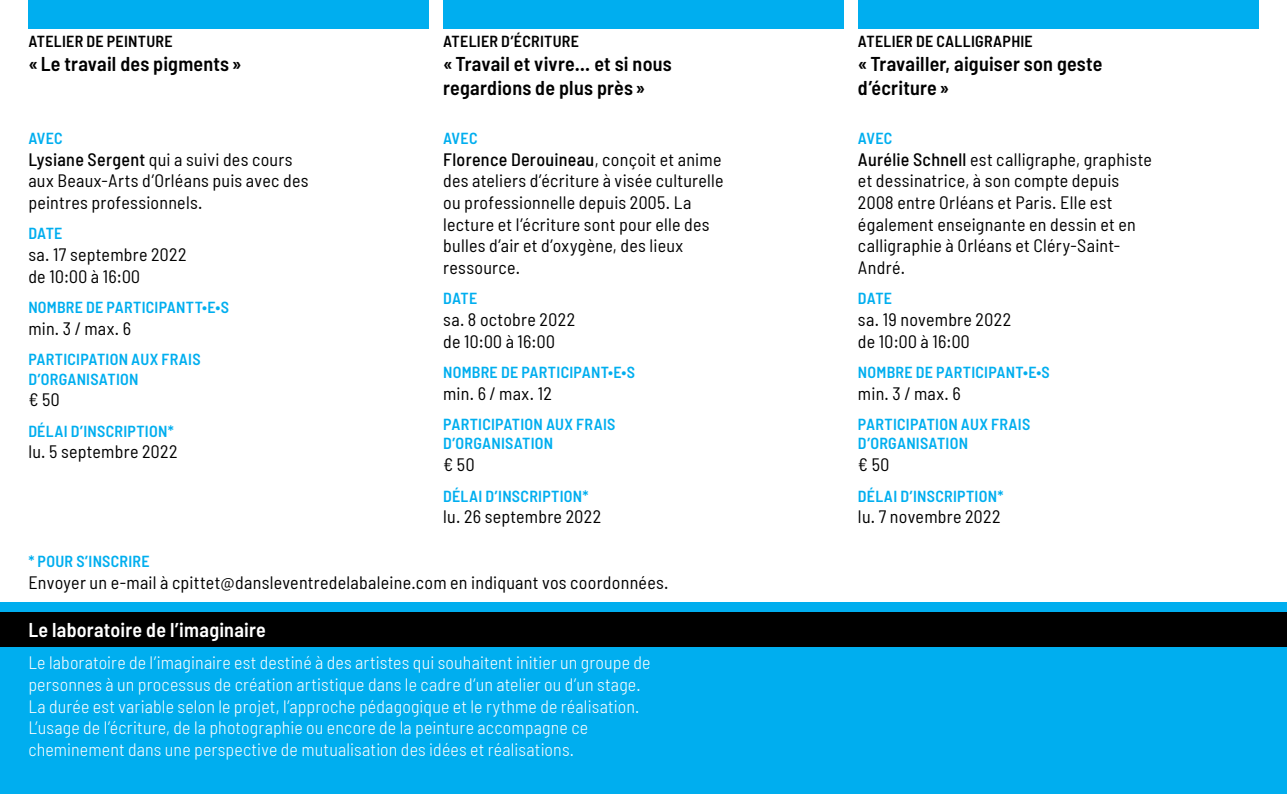
<style>
.page{position:relative;width:1287px;height:794px;background:#fff}
.page>*{position:absolute;margin:0;border:0;box-sizing:border-box;transform-origin:0 0}
.Item__titre_principa{font:600 semi-condensed 20px/24px "Barlow";letter-spacing:.01em;color:#000}
.t1{font:600 semi-condensed 20px "Barlow";letter-spacing:.01em;color:#fff}
.Item__info{font:semi-condensed 18px/21.6px "Barlow";letter-spacing:.015em;color:#000}
.t2{font:300 semi-condensed 18px/21.6px "Barlow";letter-spacing:.01em;color:#fff}
.Item__type_d_info{font:600 semi-condensed 16px/19.2px "Barlow";letter-spacing:.015em;color:#00aeef}
.Item__type_d_info-2{font:600 semi-condensed 16px "Barlow";letter-spacing:.015em;color:#000}
.s1{font-weight:500}
</style>
<div class="page">
<div style="left:0;top:603px;width:1287px;height:191px;background:#00aeef"></div>
<div style="left:443px;top:0;width:401px;height:29px;background:#00aeef"></div>
<div style="left:28px;top:0;width:401px;height:29px;background:#00aeef"></div>
<div style="left:858px;top:0;width:401px;height:29px;background:#00aeef"></div>
<div style="left:0;top:613px;width:1287px;height:34px;background:#000"></div>
<p class="Item__type_d_info-2" style="left:28px;top:31px;width:146px">ATELIER DE PEINTURE</p>
<p class="Item__titre_principa" style="left:28px;top:51px;width:215px">« Le travail des pigments »</p>
<p class="Item__type_d_info" style="left:28px;top:128px;width:36px">AVEC</p>
<p class="Item__info" style="left:28px;top:148px;width:282px"><span class="s1">Lysiane Sergent</span> qui a suivi des cours aux Beaux-Arts d’Orléans puis avec des peintres professionnels.</p>
<p class="Item__type_d_info" style="left:28px;top:224px;width:36px">DATE</p>
<p class="Item__info" style="left:28px;top:243px;width:160px">sa. 17 septembre 2022 de 10:00 à 16:00</p>
<p class="Item__type_d_info" style="left:28px;top:297px;width:202px">NOMBRE DE PARTICIPANTT∙E∙S</p>
<p class="Item__info" style="left:28px;top:317px;width:104px">min. 3 / max. 6</p>
<p class="Item__type_d_info" style="left:28px;top:349px;width:174px">PARTICIPATION AUX FRAIS<br>D’ORGANISATION</p>
<p class="Item__info" style="left:28px;top:388px;width:33px">€ 50</p>
<p class="Item__type_d_info" style="left:28px;top:421px;width:147px">DÉLAI D’INSCRIPTION*</p>
<p class="Item__info" style="left:28px;top:440px;width:151px">lu. 5 septembre 2022</p>
<p class="Item__type_d_info-2" style="left:443px;top:31px;width:137px">ATELIER D’ÉCRITURE</p>
<p class="Item__titre_principa" style="left:443px;top:51px;width:230px">«Travail et vivre… et si nous regardions de plus près »</p>
<p class="Item__type_d_info" style="left:443px;top:128px;width:36px">AVEC</p>
<p class="Item__info" style="left:443px;top:148px;width:282px"><span class="s1">Florence Derouineau</span>, conçoit et anime des ateliers d’écriture à visée culturelle ou professionnelle depuis 2005. La lecture et l’écriture sont pour elle des bulles d’air et d’oxygène, des lieux ressource.</p>
<p class="Item__type_d_info" style="left:443px;top:288px;width:36px">DATE</p>
<p class="Item__info" style="left:443px;top:308px;width:133px">sa. 8 octobre 2022 de 10:00 à 16:00</p>
<p class="Item__type_d_info" style="left:443px;top:362px;width:193px">NOMBRE DE PARTICIPANT∙E∙S</p>
<p class="Item__info" style="left:443px;top:382px;width:110px">min. 6 / max. 12</p>
<p class="Item__type_d_info" style="left:443px;top:414px;width:174px">PARTICIPATION AUX FRAIS<br>D’ORGANISATION</p>
<p class="Item__info" style="left:443px;top:453px;width:33px">€ 50</p>
<p class="Item__type_d_info" style="left:443px;top:486px;width:147px">DÉLAI D’INSCRIPTION*</p>
<p class="Item__info" style="left:443px;top:505px;width:160px">lu. 26 septembre 2022</p>
<p class="Item__type_d_info" style="left:28px;top:551px;width:123px">* POUR S’INSCRIRE</p>
<p class="Item__info" style="left:28px;top:571px;width:642px">Envoyer un e-mail à cpittet@dansleventredelabaleine.com en indiquant vos coordonnées.</p>
<p class="t1" style="left:28px;top:617px;width:239px">Le laboratoire de l’imaginaire</p>
<p class="t2" style="left:28px;top:651px;width:624px">Le laboratoire de l’imaginaire est destiné à des artistes qui souhaitent initier un groupe de personnes à un processus de création artistique dans le cadre d’un atelier ou d’un stage.<br>La durée est variable selon le projet, l’approche pédagogique et le rythme de réalisation.<br>L’usage de l’écriture, de la photographie ou encore de la peinture accompagne ce cheminement dans une perspective de mutualisation des idées et réalisations.</p>
<p class="Item__type_d_info-2" style="left:858px;top:31px;width:176px">ATELIER DE CALLIGRAPHIE</p>
<p class="Item__titre_principa" style="left:858px;top:51px;width:246px">«Travailler, aiguiser son geste d’écriture »</p>
<p class="Item__type_d_info" style="left:858px;top:128px;width:36px">AVEC</p>
<p class="Item__info" style="left:858px;top:148px;width:296px"><span class="s1">Aurélie Schnell</span> est calligraphe, graphiste et dessinatrice, à son compte depuis 2008 entre Orléans et Paris. Elle est également enseignante en dessin et en calligraphie à Orléans et Cléry-Saint-André.</p>
<p class="Item__type_d_info" style="left:858px;top:288px;width:36px">DATE</p>
<p class="Item__info" style="left:858px;top:308px;width:155px">sa. 19 novembre 2022 de 10:00 à 16:00</p>
<p class="Item__type_d_info" style="left:858px;top:362px;width:193px">NOMBRE DE PARTICIPANT∙E∙S</p>
<p class="Item__info" style="left:858px;top:382px;width:104px">min. 3 / max. 6</p>
<p class="Item__type_d_info" style="left:858px;top:414px;width:174px">PARTICIPATION AUX FRAIS<br>D’ORGANISATION</p>
<p class="Item__info" style="left:858px;top:453px;width:33px">€ 50</p>
<p class="Item__type_d_info" style="left:858px;top:486px;width:147px">DÉLAI D’INSCRIPTION*</p>
<p class="Item__info" style="left:858px;top:505px;width:144px">lu. 7 novembre 2022</p>
</div>
